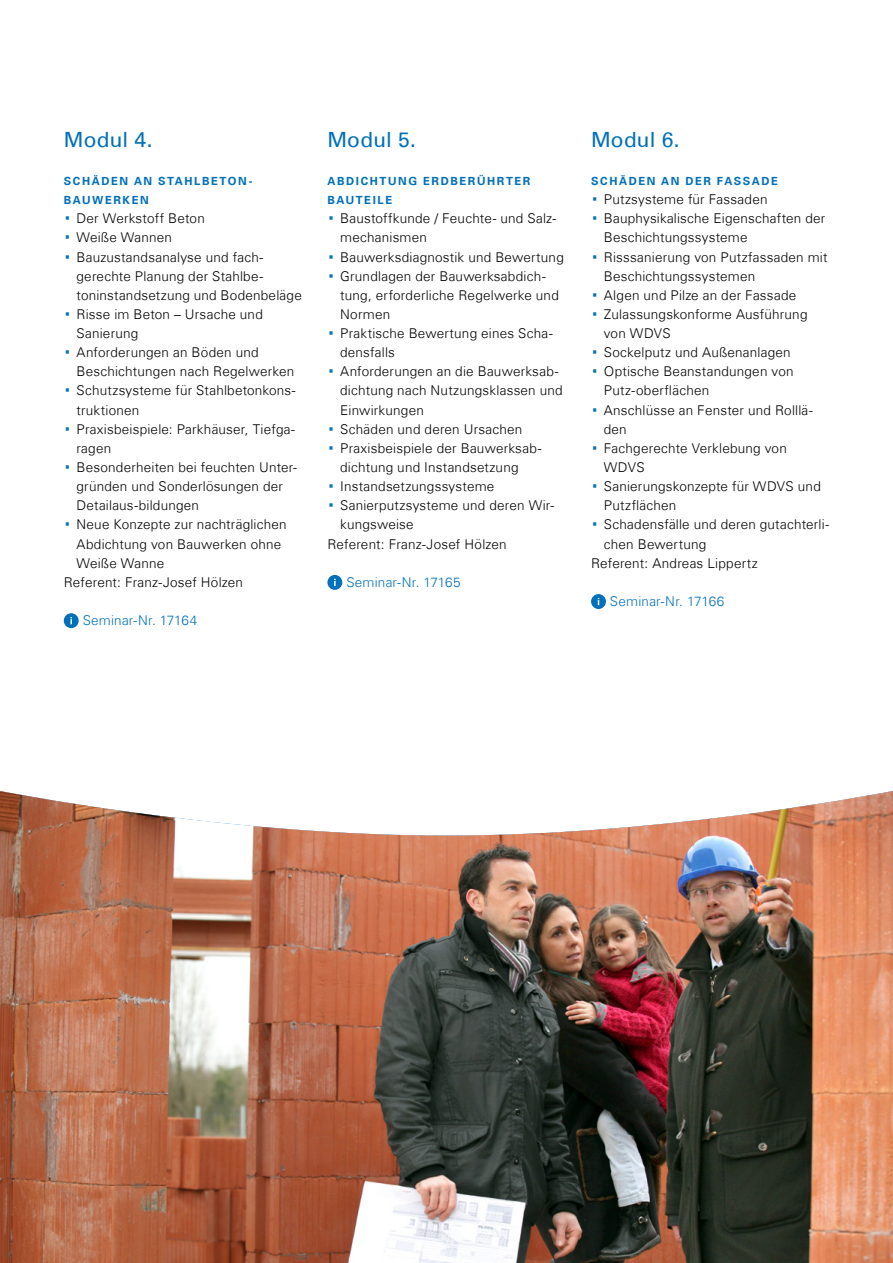
<style>
.page{position:relative;width:893px;height:1263px;background:#fff}
.page>*{position:absolute;margin:0;border:0;box-sizing:border-box;transform-origin:0 0}
._02_Subheadline___In{font:21px "Univers Com 55 Roman";letter-spacing:.01em;color:#0070ba}
._03_Copy{font:300 13.5px/19.2px "Univers Com 45";letter-spacing:.015em;color:#000}
._03_Copy-2{font:300 13.5px "Univers Com 45";letter-spacing:.015em;color:#0070ba}
._04_Copyheadline{font:700 11.25px/19.2px "Univers Com 65";letter-spacing:.145em;color:#0070ba}
.s1{font-family:"Univers Com 55 Roman";font-weight:400;font-size:27px;color:#0070ba}
</style>
<div class="page">
<img style="left:0;top:791px;width:893px;height:472px">
<svg style="left:64px;top:613px;width:15px;height:15px"></svg>
<svg style="left:327px;top:575px;width:15px;height:15px"></svg>
<svg style="left:591px;top:594px;width:15px;height:15px"></svg>
<p class="_02_Subheadline___In" style="left:64px;top:127px;width:90px">Modul 4.</p>
<p class="_04_Copyheadline" style="left:64px;top:171px;width:190px">SCHÄDEN AN STAHLBETON-<br>BAUWERKEN</p>
<p class="_03_Copy" style="left:64px;top:209px;width:143px"><span class="s1">·</span> Der Werkstoff Beton</p>
<p class="_03_Copy" style="left:64px;top:228px;width:110px"><span class="s1">·</span> Weiße Wannen</p>
<p class="_03_Copy" style="left:77px;top:247px;width:227px;text-indent:-13px"><span class="s1">·</span> Bauzustandsanalyse und fach&shy;gerechte Planung der Stahlbe&shy;toninstandsetzung und Bodenbeläge</p>
<p class="_03_Copy" style="left:77px;top:304px;width:188px;text-indent:-13px"><span class="s1">·</span> Risse im Beton – Ursache und<br>Sanierung</p>
<p class="_03_Copy" style="left:77px;top:343px;width:219px;text-indent:-13px"><span class="s1">·</span> Anforderungen an Böden und<br>Beschichtungen nach Regelwerken</p>
<p class="_03_Copy" style="left:77px;top:381px;width:221px;text-indent:-13px"><span class="s1">·</span> Schutzsysteme für Stahlbetonkons&shy;truktionen</p>
<p class="_03_Copy" style="left:77px;top:419px;width:220px;text-indent:-13px"><span class="s1">·</span> Praxisbeispiele: Parkhäuser, Tiefga&shy;ragen</p>
<p class="_03_Copy" style="left:77px;top:458px;width:222px;text-indent:-13px"><span class="s1">·</span> Besonderheiten bei feuchten Unter&shy;gründen und Sonderlösungen der<br>Detailaus-bildungen</p>
<p class="_03_Copy" style="left:77px;top:515px;width:212px;text-indent:-13px"><span class="s1">·</span> Neue Konzepte zur nachträglichen<br>Abdichtung von Bauwerken ohne<br>Weiße Wanne</p>
<p class="_03_Copy" style="left:64px;top:572px;width:181px">Referent: Franz-Josef Hölzen</p>
<p class="_03_Copy-2" style="left:83px;top:612px;width:116px">Seminar-Nr. 17164</p>
<p class="_02_Subheadline___In" style="left:327px;top:127px;width:90px">Modul 5.</p>
<p class="_04_Copyheadline" style="left:327px;top:171px;width:205px">ABDICHTUNG ERDBERÜHRTER<br>BAUTEILE</p>
<p class="_03_Copy" style="left:340px;top:209px;width:218px;text-indent:-13px"><span class="s1">·</span> Baustoffkunde / Feuchte- und Salz&shy;mechanismen</p>
<p class="_03_Copy" style="left:327px;top:247px;width:238px"><span class="s1">·</span> Bauwerksdiagnostik und Bewertung</p>
<p class="_03_Copy" style="left:340px;top:266px;width:220px;text-indent:-13px"><span class="s1">·</span> Grundlagen der Bauwerksabdich&shy;tung, erforderliche Regelwerke und<br>Normen</p>
<p class="_03_Copy" style="left:340px;top:324px;width:214px;text-indent:-13px"><span class="s1">·</span> Praktische Bewertung eines Scha&shy;densfalls</p>
<p class="_03_Copy" style="left:340px;top:362px;width:224px;text-indent:-13px"><span class="s1">·</span> Anforderungen an die Bauwerksab&shy;dichtung nach Nutzungsklassen und<br>Einwirkungen</p>
<p class="_03_Copy" style="left:327px;top:419px;width:197px"><span class="s1">·</span> Schäden und deren Ursachen</p>
<p class="_03_Copy" style="left:340px;top:438px;width:203px;text-indent:-13px"><span class="s1">·</span> Praxisbeispiele der Bauwerksab&shy;dichtung und Instandsetzung</p>
<p class="_03_Copy" style="left:327px;top:477px;width:168px"><span class="s1">·</span> Instandsetzungssysteme</p>
<p class="_03_Copy" style="left:340px;top:496px;width:215px;text-indent:-13px"><span class="s1">·</span> Sanierputzsysteme und deren Wir&shy;kungsweise</p>
<p class="_03_Copy" style="left:327px;top:534px;width:181px">Referent: Franz-Josef Hölzen</p>
<p class="_03_Copy-2" style="left:346px;top:574px;width:116px">Seminar-Nr. 17165</p>
<p class="_02_Subheadline___In" style="left:591px;top:127px;width:90px">Modul 6.</p>
<p class="_04_Copyheadline" style="left:591px;top:171px;width:188px">SCHÄDEN AN DER FASSADE</p>
<p class="_03_Copy" style="left:591px;top:190px;width:178px"><span class="s1">·</span> Putzsysteme für Fassaden</p>
<p class="_03_Copy" style="left:604px;top:209px;width:223px;text-indent:-13px"><span class="s1">·</span> Bauphysikalische Eigenschaften der<br>Beschichtungssysteme</p>
<p class="_03_Copy" style="left:604px;top:247px;width:225px;text-indent:-13px"><span class="s1">·</span> Risssanierung von Putzfassaden mit<br>Beschichtungssystemen</p>
<p class="_03_Copy" style="left:591px;top:285px;width:207px"><span class="s1">·</span> Algen und Pilze an der Fassade</p>
<p class="_03_Copy" style="left:604px;top:304px;width:205px;text-indent:-13px"><span class="s1">·</span> Zulassungskonforme Ausführung von WDVS</p>
<p class="_03_Copy" style="left:591px;top:343px;width:201px"><span class="s1">·</span> Sockelputz und Außenanlagen</p>
<p class="_03_Copy" style="left:604px;top:362px;width:191px;text-indent:-13px"><span class="s1">·</span> Optische Beanstandungen von<br>Putz-oberflächen</p>
<p class="_03_Copy" style="left:604px;top:400px;width:210px;text-indent:-13px"><span class="s1">·</span> Anschlüsse an Fenster und Rolllä&shy;den</p>
<p class="_03_Copy" style="left:604px;top:438px;width:185px;text-indent:-13px"><span class="s1">·</span> Fachgerechte Verklebung von<br>WDVS</p>
<p class="_03_Copy" style="left:604px;top:477px;width:218px;text-indent:-13px"><span class="s1">·</span> Sanierungskonzepte für WDVS und<br>Putzflächen</p>
<p class="_03_Copy" style="left:604px;top:515px;width:227px;text-indent:-13px"><span class="s1">·</span> Schadensfälle und deren gutachterli&shy;chen Bewertung</p>
<p class="_03_Copy" style="left:591px;top:553px;width:168px">Referent: Andreas Lippertz</p>
<p class="_03_Copy-2" style="left:610px;top:593px;width:116px">Seminar-Nr. 17166</p>
</div>
